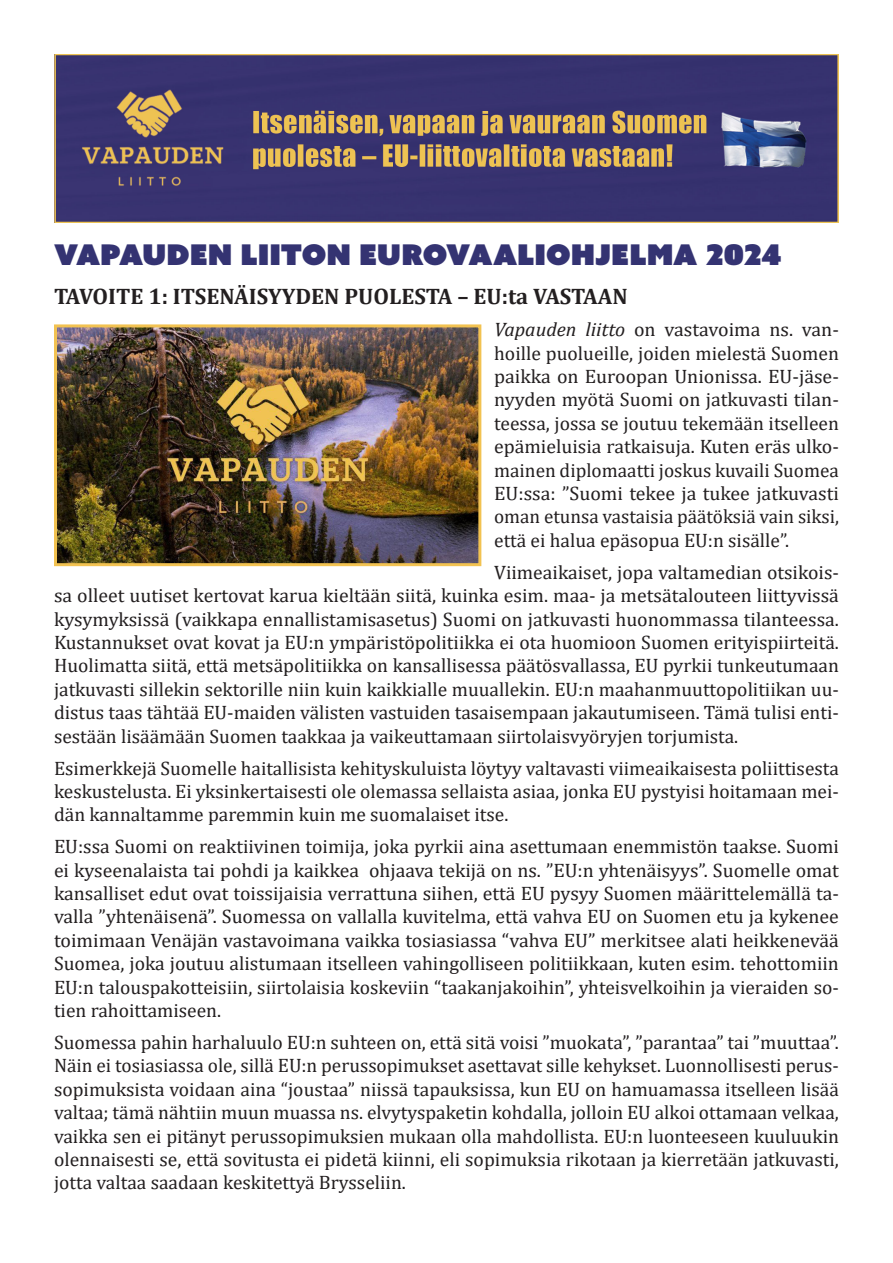
<style>
.page{position:relative;width:893px;height:1263px;background:#fff}
.page>*{position:absolute;margin:0;border:0;box-sizing:border-box;transform-origin:0 0}
.Iso_otsikko{font:28.5px "Azo Sans Uber";letter-spacing:.005em;color:#343372}
.LEIPÄTEKSTI{font:700 22.5px "Cambria";color:#231f20}
.LEIPÄTEKSTI-2{font:19.5px/23.4px "Cambria";color:#231f20;text-align:justify}
.s1{font-style:italic}
</style>
<div class="page">
<img style="left:54px;top:54px;width:785px;height:168px">
<img style="left:58px;top:328px;width:419px;height:234px">
<div style="left:54px;top:324px;width:427px;height:242px;border:3px solid #f2c251"></div>
<p class="Iso_otsikko" style="left:54px;top:235px;width:729px">VAPAUDEN LIITON EUROVAALIOHJELMA 2024</p>
<p class="LEIPÄTEKSTI" style="left:54px;top:281px;width:575px">TAVOITE 1: ITSENÄISYYDEN PUOLESTA – EU:ta VASTAAN</p>
<p class="LEIPÄTEKSTI-2" style="left:494px;top:318px;width:346px"><span class="s1">Vapauden liitto</span> on vastavoima ns. van&shy;hoille puolueille, joiden mielestä Suomen paikka on Euroopan Unionissa. EU-jäse&shy;nyyden myötä Suomi on jatkuvasti tilan&shy;teessa, jossa se joutuu tekemään itselleen epämieluisia ratkaisuja. Kuten eräs ulko&shy;mainen diplomaatti joskus kuvaili Suomea EU:ssa: ”Suomi tekee ja tukee jatkuvasti oman etunsa vastaisia päätöksiä vain siksi, että ei halua epäsopua EU:n sisälle”.</p>
<p class="LEIPÄTEKSTI-2" style="left:54px;top:560px;width:786px;text-indent:440px">Viimeaikaiset, jopa valtamedian otsikois&shy;sa olleet uutiset kertovat karua kieltään siitä, kuinka esim. maa- ja metsätalouteen liittyvissä kysymyksissä (vaikkapa ennallistamisasetus) Suomi on jatkuvasti huonommassa tilanteessa.<br>Kustannukset ovat kovat ja EU:n ympäristöpolitiikka ei ota huomioon Suomen erityispiirteitä.<br>Huolimatta siitä, että metsäpolitiikka on kansallisessa päätösvallassa, EU pyrkii tunkeutumaan jatkuvasti sillekin sektorille niin kuin kaikkialle muuallekin. EU:n maahanmuuttopolitiikan uu&shy;distus taas tähtää EU-maiden välisten vastuiden tasaisempaan jakautumiseen. Tämä tulisi enti&shy;sestään lisäämään Suomen taakkaa ja vaikeuttamaan siirtolaisvyöryjen torjumista.</p>
<p class="LEIPÄTEKSTI-2" style="left:54px;top:756px;width:786px">Esimerkkejä Suomelle haitallisista kehityskuluista löytyy valtavasti viimeaikaisesta poliittisesta keskustelusta. Ei yksinkertaisesti ole olemassa sellaista asiaa, jonka EU pystyisi hoitamaan mei&shy;dän kannaltamme paremmin kuin me suomalaiset itse.</p>
<p class="LEIPÄTEKSTI-2" style="left:54px;top:835px;width:786px">EU:ssa Suomi on reaktiivinen toimija, joka pyrkii aina asettumaan enemmistön taakse. Suomi ei kyseenalaista tai pohdi ja kaikkea ohjaava tekijä on ns. ”EU:n yhtenäisyys”. Suomelle omat kansalliset edut ovat toissijaisia verrattuna siihen, että EU pysyy Suomen määrittelemällä ta&shy;valla ”yhtenäisenä”. Suomessa on vallalla kuvitelma, että vahva EU on Suomen etu ja kykenee toimimaan Venäjän vastavoimana vaikka tosiasiassa “vahva EU” merkitsee alati heikkenevää Suomea, joka joutuu alistumaan itselleen vahingolliseen politiikkaan, kuten esim. tehottomiin EU:n talouspakotteisiin, siirtolaisia koskeviin “taakanjakoihin”, yhteisvelkoihin ja vieraiden so&shy;tien rahoittamiseen.</p>
<p class="LEIPÄTEKSTI-2" style="left:54px;top:1030px;width:786px">Suomessa pahin harhaluulo EU:n suhteen on, että sitä voisi ”muokata”, ”parantaa” tai ”muuttaa”.<br>Näin ei tosiasiassa ole, sillä EU:n perussopimukset asettavat sille kehykset. Luonnollisesti perus&shy;sopimuksista voidaan aina “joustaa” niissä tapauksissa, kun EU on hamuamassa itselleen lisää valtaa; tämä nähtiin muun muassa ns. elvytyspaketin kohdalla, jolloin EU alkoi ottamaan velkaa, vaikka sen ei pitänyt perussopimuksien mukaan olla mahdollista. EU:n luonteeseen kuuluukin olennaisesti se, että sovitusta ei pidetä kiinni, eli sopimuksia rikotaan ja kierretään jatkuvasti, jotta valtaa saadaan keskitettyä Brysseliin.</p>
</div>
